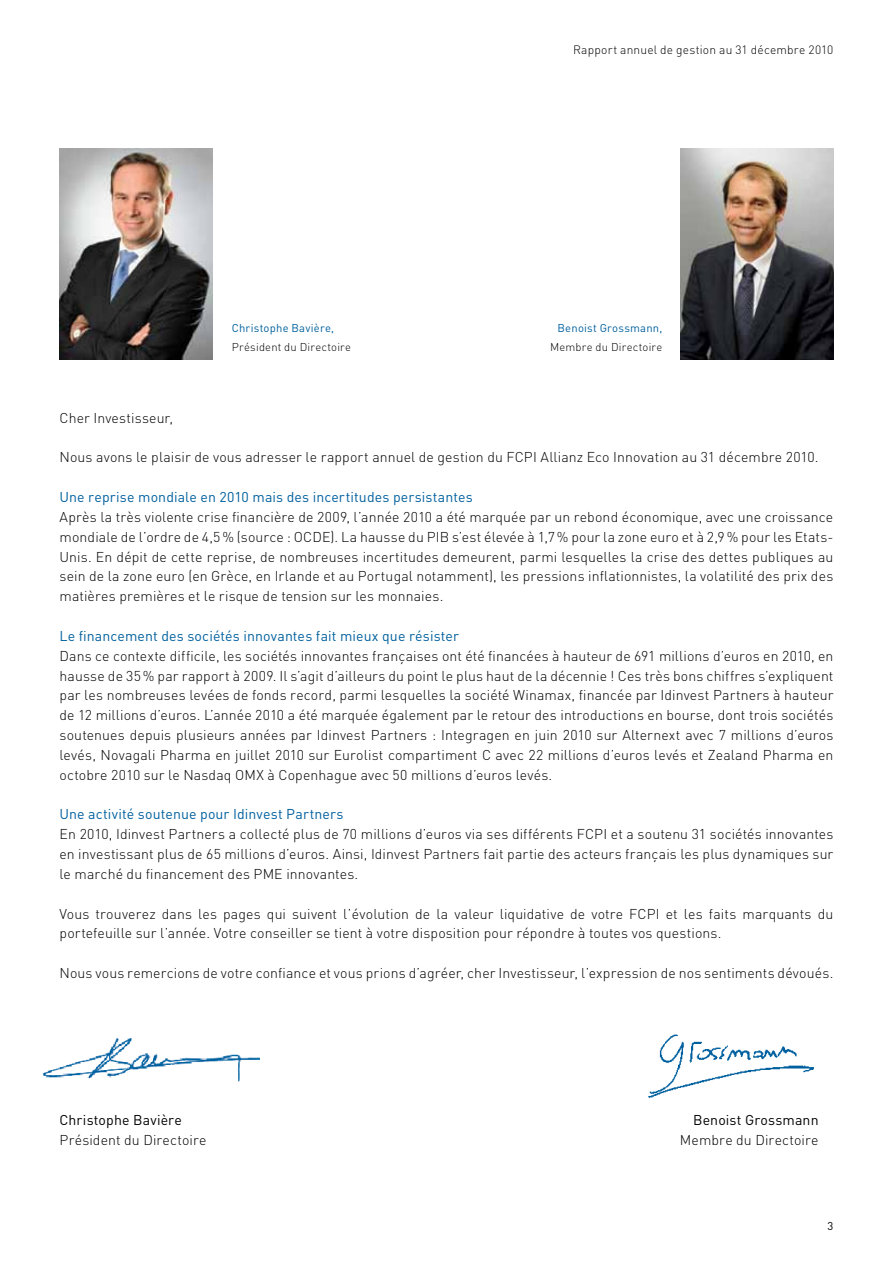
<style>
.page{position:relative;width:893px;height:1263px;background:#fff}
.page>*{position:absolute;margin:0;border:0;box-sizing:border-box;transform-origin:0 0}
.t1{font:300 14.1px/19.8px "DIN";letter-spacing:.01em;color:#000;text-align:justify}
.t2{font:14.1px "DIN";letter-spacing:.01em;color:#00609e}
.t3{font:14.1px "DIN";letter-spacing:.01em;color:#000}
.t4{font:300 12px "DIN";letter-spacing:.015em;color:#000}
.t5{font:300 11.25px "DIN";letter-spacing:.02em;color:#000}
.t6{font:11.25px "DIN";letter-spacing:.02em;color:#00609e}
.t7{font:11.25px "DIN";color:#000}
</style>
<div class="page">
<img style="left:60px;top:149px;width:153px;height:210px">
<img style="left:680px;top:149px;width:153px;height:210px">
<img style="left:42px;top:1038px;width:218px;height:44px">
<img style="left:648px;top:1034px;width:166px;height:65px">
<p class="t6" style="left:232px;top:321px;width:104px">Christophe Bavière,</p>
<p class="t5" style="left:232px;top:340px;width:121px">Président du Directoire</p>
<p class="t4" style="left:573px;top:43px;width:262px">Rapport annuel de gestion au 31 décembre 2010</p>
<p class="t6" style="left:557px;top:321px;width:106px">Benoist Grossmann,</p>
<p class="t5" style="left:550px;top:340px;width:114px">Membre du Directoire</p>
<p class="t1" style="left:60px;top:408px;width:115px">Cher Investisseur,</p>
<p class="t1" style="left:60px;top:447px;width:761px">Nous avons le plaisir de vous adresser le rapport annuel de gestion du FCPI Allianz Eco Innovation au 31 décembre 2010.</p>
<p class="t2" style="left:60px;top:488px;width:415px">Une reprise mondiale en 2010 mais des incertitudes persistantes</p>
<p class="t1" style="left:60px;top:507px;width:775px">Après la très violente crise financière de 2009, l’année 2010 a été marquée par un rebond économique, avec une croissance mondiale de l’ordre de 4,5% (source : OCDE). La hausse du PIB s’est élevée à 1,7% pour la zone euro et à 2,9% pour les Etats-Unis. En dépit de cette reprise, de nombreuses incertitudes demeurent, parmi lesquelles la crise des dettes publiques au sein de la zone euro (en Grèce, en Irlande et au Portugal notamment), les pressions inflationnistes, la volatilité des prix des matières premières et le risque de tension sur les monnaies.</p>
<p class="t2" style="left:60px;top:627px;width:401px">Le financement des sociétés innovantes fait mieux que résister</p>
<p class="t1" style="left:60px;top:646px;width:775px">Dans ce contexte difficile, les sociétés innovantes françaises ont été financées à hauteur de 691 millions d’euros en 2010, en hausse de 35% par rapport à 2009. Il s’agit d’ailleurs du point le plus haut de la décennie ! Ces très bons chiffres s’expliquent par les nombreuses levées de fonds record, parmi lesquelles la société Winamax, financée par Idinvest Partners à hauteur de 12 millions d’euros. L’année 2010 a été marquée également par le retour des introductions en bourse, dont trois sociétés soutenues depuis plusieurs années par Idinvest Partners : Integragen en juin 2010 sur Alternext avec 7 millions d’euros levés, Novagali Pharma en juillet 2010 sur Eurolist compartiment C avec 22 millions d’euros levés et Zealand Pharma en octobre 2010 sur le Nasdaq OMX à Copenhague avec 50 millions d’euros levés.</p>
<p class="t2" style="left:60px;top:805px;width:285px">Une activité soutenue pour Idinvest Partners</p>
<p class="t1" style="left:60px;top:824px;width:775px">En 2010, Idinvest Partners a collecté plus de 70 millions d’euros via ses différents FCPI et a soutenu 31 sociétés innovantes en investissant plus de 65 millions d’euros. Ainsi, Idinvest Partners fait partie des acteurs français les plus dynamiques sur le marché du financement des PME innovantes.</p>
<p class="t1" style="left:60px;top:903px;width:775px">Vous trouverez dans les pages qui suivent l’évolution de la valeur liquidative de votre FCPI et les faits marquants du portefeuille sur l’année. Votre conseiller se tient à votre disposition pour répondre à toutes vos questions.</p>
<p class="t1" style="left:60px;top:963px;width:775px">Nous vous remercions de votre confiance et vous prions d’agréer, cher Investisseur, l’expression de nos sentiments dévoués.</p>
<p class="t3" style="left:60px;top:1111px;width:124px">Christophe Bavière</p>
<p class="t3" style="left:693px;top:1111px;width:127px">Benoist Grossmann</p>
<p class="t1" style="left:60px;top:1129px;width:148px">Président du Directoire</p>
<p class="t1" style="left:680px;top:1129px;width:140px">Membre du Directoire</p>
<p class="t7" style="left:827px;top:1218px;width:7px">3</p>
</div>
